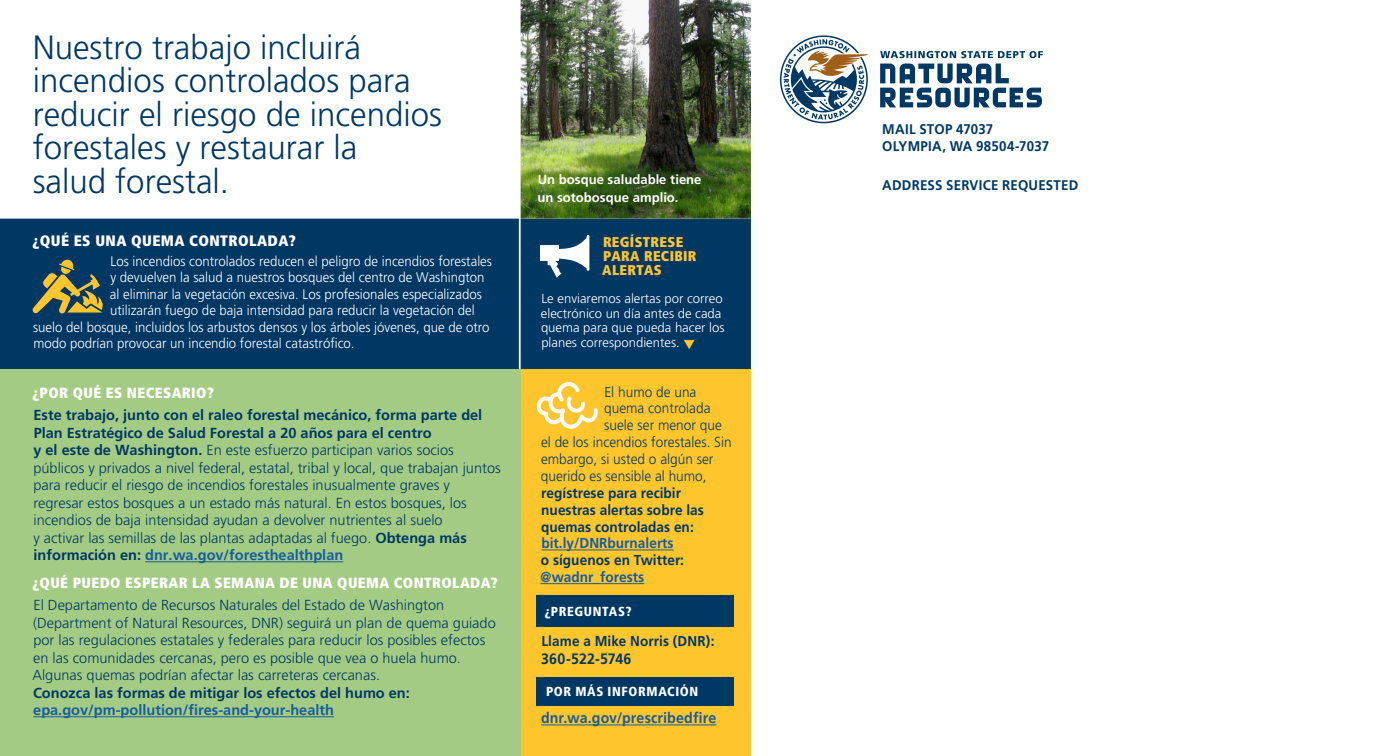
<style>
.page{position:relative;width:1386px;height:756px;background:#fff}
.page>*{position:absolute;margin:0;border:0;box-sizing:border-box;transform-origin:0 0}
.t1{font:300 33.77px/33.4px "Frutiger LT Std";color:#003864}
.Caption-A{font:900 condensed 15.05px "Frutiger LT Std";letter-spacing:.025em;color:#fff}
.Caption-A-2{font:700 15.05px "Frutiger LT Std";letter-spacing:.01em;color:#175d9e;scale:.95 1}
.Caption-A-3{font:700 15.05px "Frutiger LT Std";letter-spacing:.01em;color:#003864;scale:.95 1}
.Caption-A-4{font:900 condensed 14.7px "Frutiger LT Std";letter-spacing:.025em;color:#fff}
.Caption-A-5{font:300 14.53px/17.5px "Frutiger LT Std";color:#003864}
.Caption-A-6{font:300 14.35px "Frutiger LT Std";color:#003864;scale:.95 1}
.Caption-A-7{font:700 14.35px/16.8px "Frutiger LT Std";color:#003864;scale:.95 1}
.Caption-A-8{font:700 14.35px "Frutiger LT Std";color:#175d9e;scale:.95 1}
.Caption-A-9{font:900 condensed 14.17px/14.2px "Frutiger LT Std";letter-spacing:.025em;color:#ffc52d}
.Caption-A-10{font:700 14.17px "Frutiger LT Std";letter-spacing:.01em;color:#003864;scale:.95 1}
.Caption-A-11{font:300 14px "Frutiger LT Std";color:#fff;scale:.95 1}
.t2{font:700 14px "Frutiger LT Std";letter-spacing:.015em;color:#003864;scale:.95 1}
.Caption-A-12{font:300 13.12px/14.7px "Frutiger LT Std";color:#fff}
.Caption-A-13{font:700 13.12px/18px "Frutiger LT Std";color:#fff}
.Caption-A-14{font:900 condensed 13.12px "Frutiger LT Std";letter-spacing:.05em;color:#fff}
.s1{font-weight:700}
.s2{font-weight:700;color:#175d9e}
.s3{color:#ffc52d}
.s4{color:#175d9e}
</style>
<div class="page">
<div style="left:0;top:219px;width:751px;height:150px;background:#003864"></div>
<div style="left:540px;top:246px;width:19px;height:15px;background:#fff"></div>
<svg style="left:548px;top:236px;width:39px;height:42px"></svg>
<hr style="left:587px;top:235px;width:2px;height:36px;background:#fff">
<div style="left:520px;top:369px;width:231px;height:387px;background:#ffc52d"></div>
<div style="left:0;top:369px;width:521px;height:387px;background:#a4cb84"></div>
<img style="left:521px;top:0;width:230px;height:219px">
<svg style="left:33px;top:259px;width:70px;height:54px"></svg>
<svg style="left:880px;top:64px;width:162px;height:43px"></svg>
<svg style="left:880px;top:51px;width:163px;height:7px"></svg>
<svg style="left:780px;top:35px;width:88px;height:88px"></svg>
<hr style="left:541px;top:725px;width:175px;height:1px;background:#175d9e">
<div style="left:537px;top:596px;width:197px;height:31px;background:#003864"></div>
<div style="left:537px;top:677px;width:197px;height:29px;background:#003864"></div>
<hr style="left:519px;top:0;width:2px;height:369px;background:#fff">
<svg style="left:536px;top:382px;width:62px;height:47px"></svg>
<hr style="left:145px;top:561px;width:198px;height:1px;background:#175d9e">
<hr style="left:33px;top:716px;width:301px;height:1px;background:#175d9e">
<hr style="left:542px;top:550px;width:132px;height:1px;background:#175d9e">
<hr style="left:540px;top:583px;width:104px;height:1px;background:#175d9e">
<p class="t1" style="left:33px;top:31px;width:411px">Nuestro trabajo incluirá incendios controlados para reducir el riesgo de incendios forestales y restaurar la<br>salud forestal.</p>
<p class="Caption-A" style="left:32px;top:232px;width:265px">¿QUÉ ES UNA QUEMA CONTROLADA?</p>
<p class="Caption-A-11" style="left:111px;top:253px;width:403px">Los incendios controlados reducen el peligro de incendios forestales</p>
<p class="Caption-A-11" style="left:110px;top:270px;width:395px">y devuelven la salud a nuestros bosques del centro de Washington</p>
<p class="Caption-A-11" style="left:110px;top:286px;width:393px">al eliminar la vegetación excesiva. Los profesionales especializados</p>
<p class="Caption-A-11" style="left:110px;top:302px;width:385px">utilizarán fuego de baja intensidad para reducir la vegetación del</p>
<p class="Caption-A-11" style="left:33px;top:319px;width:482px">suelo del bosque, incluidos los arbustos densos y los árboles jóvenes, que de otro</p>
<p class="Caption-A-11" style="left:33px;top:335px;width:340px">modo podrían provocar un incendio forestal catastrófico.</p>
<p class="Caption-A-4" style="left:32px;top:384px;width:183px">¿POR QUÉ ES NECESARIO?</p>
<p class="Caption-A-5" style="left:33px;top:407px;width:469px"><span class="s1">Este trabajo, junto con el raleo forestal mecánico, forma parte del Plan Estratégico de Salud Forestal a 20 años para el centro<br>y el este de Washington.</span> En este esfuerzo participan varios socios públicos y privados a nivel federal, estatal, tribal y local, que trabajan juntos para reducir el riesgo de incendios forestales inusualmente graves y regresar estos bosques a un estado más natural. En estos bosques, los incendios de baja intensidad ayudan a devolver nutrientes al suelo<br>y activar las semillas de las plantas adaptadas al fuego. <span class="s1">Obtenga más información en:</span> <span class="s2">dnr.wa.gov/foresthealthplan</span></p>
<p class="Caption-A-4" style="left:32px;top:574px;width:467px">¿QUÉ PUEDO ESPERAR LA SEMANA DE UNA QUEMA CONTROLADA?</p>
<p class="Caption-A-5" style="left:32px;top:597px;width:465px">El Departamento de Recursos Naturales del Estado de Washington (Department of Natural Resources, DNR) seguirá un plan de quema guiado por las regulaciones estatales y federales para reducir los posibles efectos en las comunidades cercanas, pero es posible que vea o huela humo.<br>Algunas quemas podrían afectar las carreteras cercanas.<br><span class="s1">Conozca las formas de mitigar los efectos del humo en: </span><span class="s2">epa.gov/pm-pollution/fires-and-your-health</span></p>
<p class="Caption-A-13" style="left:537px;top:170px;width:166px">Un bosque saludable tiene un sotobosque amplio.</p>
<p class="Caption-A-9" style="left:602px;top:234px;width:96px">REGÍSTRESE<br>PARA RECIBIR<br>ALERTAS</p>
<p class="Caption-A-12" style="left:541px;top:291px;width:185px">Le enviaremos alertas por correo electrónico un día antes de cada quema para que pueda hacer los planes correspondientes. <span class="s3">▼</span></p>
<p class="Caption-A-6" style="left:604px;top:384px;width:98px">El humo de una</p>
<p class="Caption-A-6" style="left:604px;top:400px;width:113px">quema controlada</p>
<p class="Caption-A-6" style="left:604px;top:417px;width:125px">suele ser menor que</p>
<p class="Caption-A-6" style="left:541px;top:434px;width:202px">el de los incendios forestales. Sin</p>
<p class="Caption-A-6" style="left:541px;top:451px;width:183px">embargo, si usted o algún ser</p>
<p class="Caption-A-6" style="left:541px;top:468px;width:176px">querido es sensible al humo,</p>
<p class="Caption-A-7" style="left:541px;top:485px;width:149px">regístrese para recibir</p>
<p class="Caption-A-7" style="left:541px;top:501px;width:173px">nuestras alertas sobre las</p>
<p class="Caption-A-7" style="left:541px;top:518px;width:162px">quemas controladas en:</p>
<p class="Caption-A-8" style="left:542px;top:535px;width:141px">bit.ly/DNRburnalerts</p>
<p class="Caption-A-7" style="left:540px;top:552px;width:153px">o síguenos en Twitter: <span class="s4">@wadnr_forests</span></p>
<p class="Caption-A-14" style="left:545px;top:604px;width:88px">¿PREGUNTAS?</p>
<p class="Caption-A-10" style="left:541px;top:633px;width:184px">Llame a Mike Norris (DNR):</p>
<p class="Caption-A-3" style="left:541px;top:650px;width:97px">360-522-5746</p>
<p class="Caption-A-14" style="left:546px;top:684px;width:154px">POR MÁS INFORMACIÓN</p>
<p class="Caption-A-2" style="left:541px;top:709px;width:186px">dnr.wa.gov/prescribedfire</p>
<p class="t2" style="left:882px;top:121px;width:118px">MAIL STOP 47037</p>
<p class="t2" style="left:882px;top:138px;width:177px">OLYMPIA, WA 98504-7037</p>
<p class="t2" style="left:882px;top:177px;width:208px">ADDRESS SERVICE REQUESTED</p>
</div>
